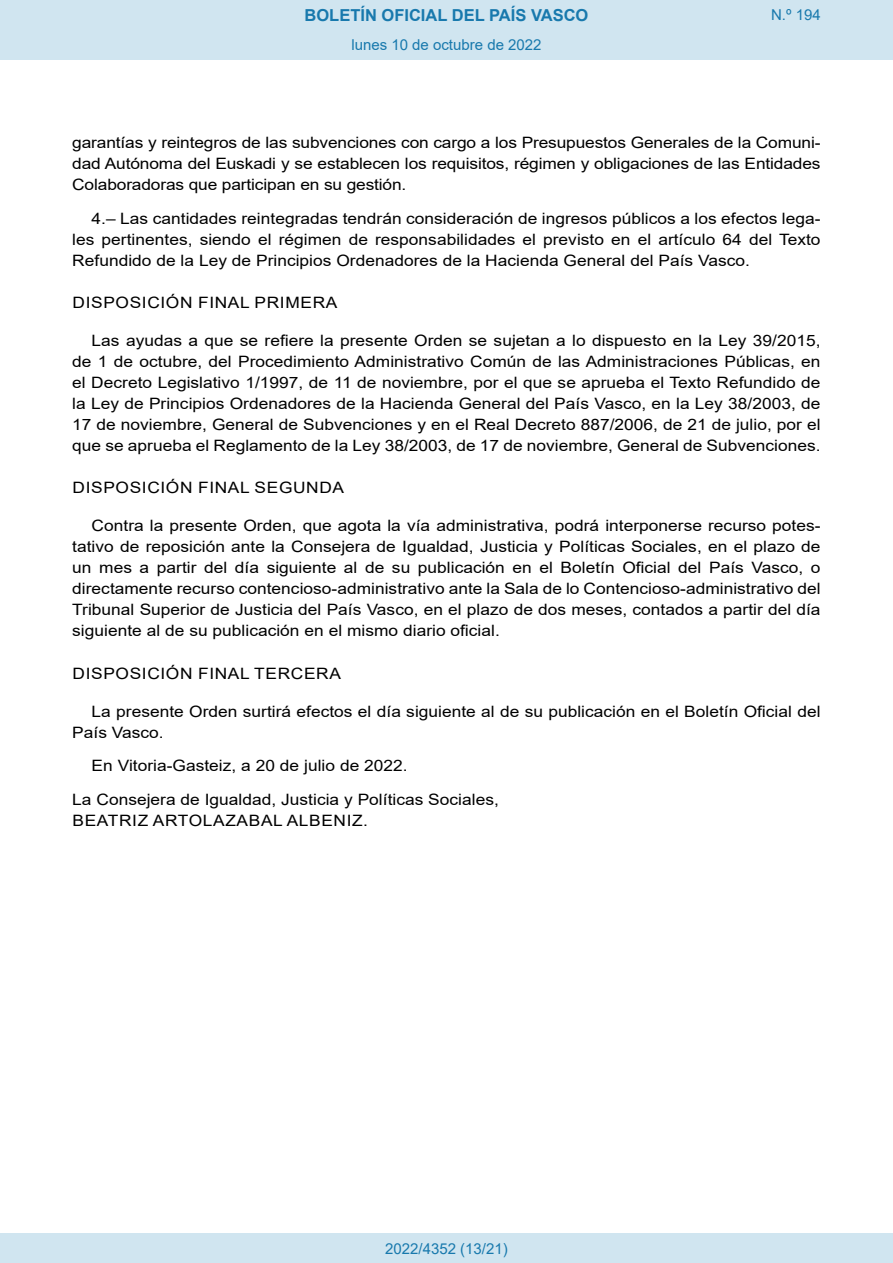
<style>
.page{position:relative;width:893px;height:1263px;background:#fff}
.page>*{position:absolute;margin:0;border:0;box-sizing:border-box;transform-origin:0 0}
.t1{font:700 16.5px "Arial";color:#1879ad}
.BOPVDetalle{font:15.6px/21px "Arial";color:#000;text-align:justify;scale:1.11 1}
.BOPVDisposicion{font:15.6px "Arial";letter-spacing:.035em;color:#000;scale:1.11 1}
.BOPVFirmaPuesto{font:15.6px "Arial";color:#000;scale:1.11 1}
.BOPVFirmaLugFec{font:15.6px "Arial";color:#000;scale:1.11 1}
.BOPVFirmaNombre{font:15.6px "Arial";letter-spacing:.035em;color:#000;scale:1.11 1}
.Paginacion_Centro{font:15px "Arial";color:#1879ad}
</style>
<div class="page">
<div style="left:0;top:0;width:893px;height:60px;background:#d0e5f0"></div>
<div style="left:0;top:1233px;width:893px;height:30px;background:#d0e5f0"></div>
<p class="t1" style="left:305px;top:3px;width:285px">BOLETÍN OFICIAL DEL PAÍS VASCO</p>
<p class="Paginacion_Centro" style="left:351px;top:35px;width:192px">lunes 10 de octubre de 2022</p>
<p class="Paginacion_Centro" style="left:771px;top:5px;width:51px">N.º 194</p>
<p class="BOPVDetalle" style="left:72px;top:132px;width:676px">garantías y reintegros de las subvenciones con cargo a los Presupuestos Generales de la Comuni&shy;dad Autónoma del Euskadi y se establecen los requisitos, régimen y obligaciones de las Entidades Colaboradoras que participan en su gestión.</p>
<p class="BOPVDetalle" style="left:72px;top:208px;width:676px;text-indent:19px">4.– Las cantidades reintegradas tendrán consideración de ingresos públicos a los efectos lega&shy;les pertinentes, siendo el régimen de responsabilidades el previsto en el artículo 64 del Texto Refundido de la Ley de Principios Ordenadores de la Hacienda General del País Vasco.</p>
<p class="BOPVDisposicion" style="left:73px;top:292px;width:240px">DISPOSICIÓN FINAL PRIMERA</p>
<p class="BOPVDetalle" style="left:72px;top:330px;width:676px;text-indent:19px">Las ayudas a que se refiere la presente Orden se sujetan a lo dispuesto en la Ley 39/2015, de 1 de octubre, del Procedimiento Administrativo Común de las Administraciones Públicas, en el Decreto Legislativo 1/1997, de 11 de noviembre, por el que se aprueba el Texto Refundido de la Ley de Principios Ordenadores de la Hacienda General del País Vasco, en la Ley 38/2003, de 17 de noviembre, General de Subvenciones y en el Real Decreto 887/2006, de 21 de julio, por el que se aprueba el Reglamento de la Ley 38/2003, de 17 de noviembre, General de Subvenciones.</p>
<p class="BOPVDisposicion" style="left:73px;top:477px;width:246px">DISPOSICIÓN FINAL SEGUNDA</p>
<p class="BOPVDetalle" style="left:72px;top:515px;width:676px;text-indent:19px">Contra la presente Orden, que agota la vía administrativa, podrá interponerse recurso potes&shy;tativo de reposición ante la Consejera de Igualdad, Justicia y Políticas Sociales, en el plazo de un mes a partir del día siguiente al de su publicación en el Boletín Oficial del País Vasco, o directamente recurso contencioso-administrativo ante la Sala de lo Contencioso-administrativo del Tribunal Superior de Justicia del País Vasco, en el plazo de dos meses, contados a partir del día siguiente al de su publicación en el mismo diario oficial.</p>
<p class="BOPVDisposicion" style="left:73px;top:662px;width:243px">DISPOSICIÓN FINAL TERCERA</p>
<p class="BOPVDetalle" style="left:72px;top:700px;width:676px;text-indent:19px">La presente Orden surtirá efectos el día siguiente al de su publicación en el Boletín Oficial del<br>País Vasco.</p>
<p class="BOPVFirmaLugFec" style="left:92px;top:755px;width:286px">En Vitoria-Gasteiz, a 20 de julio de 2022.</p>
<p class="BOPVFirmaPuesto" style="left:72px;top:789px;width:386px">La Consejera de Igualdad, Justicia y Políticas Sociales,</p>
<p class="BOPVFirmaNombre" style="left:73px;top:810px;width:268px">BEATRIZ ARTOLAZABAL ALBENIZ.</p>
<p class="Paginacion_Centro" style="left:385px;top:1238px;width:124px">2022/4352 (13/21)</p>
</div>
